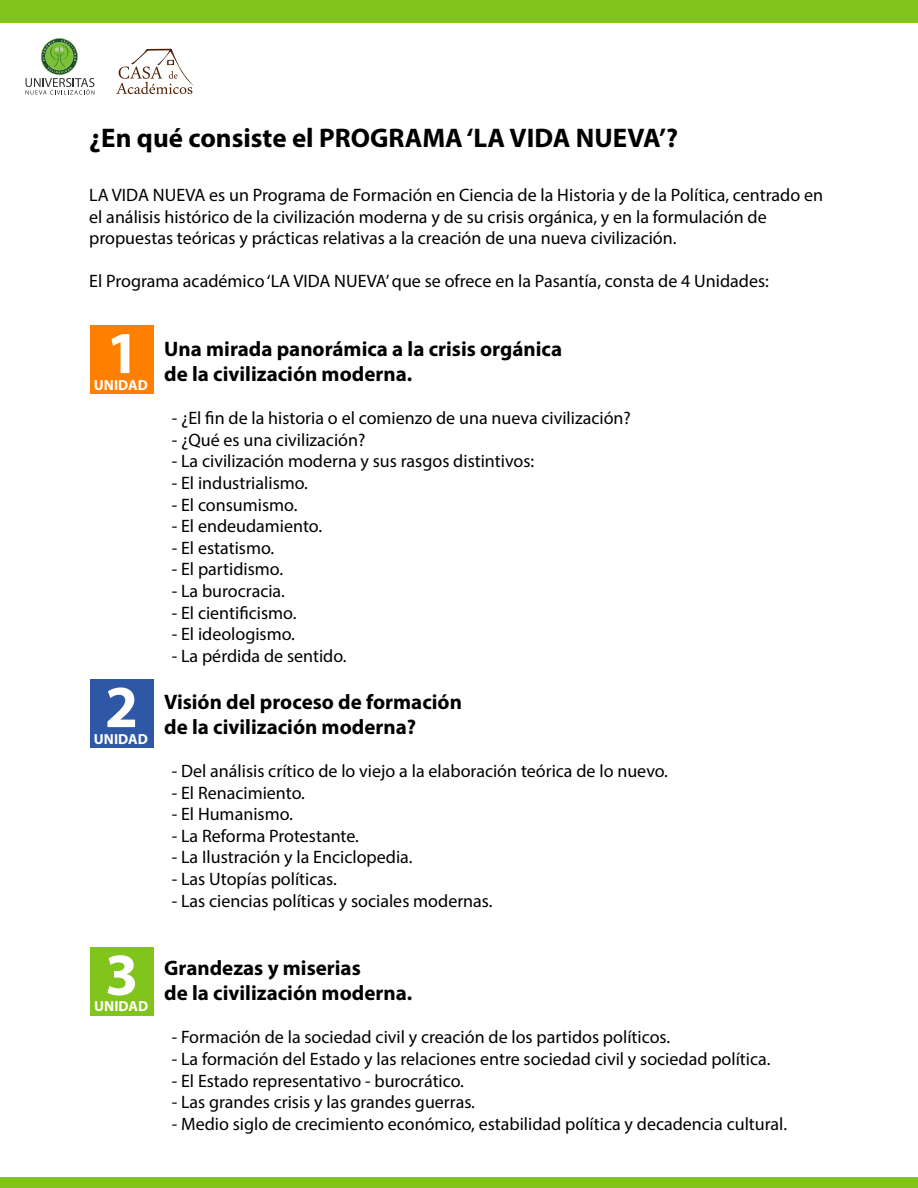
<style>
.page{position:relative;width:918px;height:1188px;background:#fff}
.page>*{position:absolute;margin:0;border:0;box-sizing:border-box;transform-origin:0 0}
.t1{font:700 60px "Myriad Pro";color:#fff}
.t2{font:700 27px "Myriad Pro";color:#000}
.t3{font:700 21px/25.2px "Myriad Pro";color:#000}
.t4{font:18px/21.6px "Myriad Pro";color:#000}
.t5{font:700 14.55px "Myriad Pro";color:#fff}
</style>
<div class="page">
<div style="left:0;top:0;width:918px;height:22px;background:#80c41c"></div>
<div style="left:90px;top:326px;width:64px;height:68px;background:#ff8000"></div>
<div style="left:90px;top:680px;width:64px;height:68px;background:#2e58a5"></div>
<div style="left:90px;top:947px;width:64px;height:69px;background:#80c41c"></div>
<div style="left:0;top:1177px;width:918px;height:11px;background:#80c41c"></div>
<svg style="left:26px;top:38px;width:68px;height:57px"></svg>
<svg style="left:116px;top:49px;width:78px;height:45px"></svg>
<h2 class="t2" style="left:89px;top:120px;width:591px">¿En qué consiste el PROGRAMA ‘LA VIDA NUEVA’?</h2>
<p class="t4" style="left:89px;top:184px;width:735px">LA VIDA NUEVA es un Programa de Formación en Ciencia de la Historia y de la Política, centrado en el análisis histórico de la civilización moderna y de su crisis orgánica, y en la formulación de propuestas teóricas y prácticas relativas a la creación de una nueva civilización.</p>
<p class="t4" style="left:89px;top:270px;width:681px">El Programa académico ‘LA VIDA NUEVA’ que se ofrece en la Pasantía, consta de 4 Unidades:</p>
<h1 class="t1" style="left:106px;top:314px;width:35px">1</h1>
<p class="t5" style="left:94px;top:375px;width:55px">UNIDAD</p>
<h1 class="t1" style="left:105px;top:668px;width:35px">2</h1>
<p class="t5" style="left:94px;top:729px;width:55px">UNIDAD</p>
<p class="t3" style="left:164px;top:335px;width:399px">Una mirada panorámica a la crisis orgánica de la civilización moderna.</p>
<p class="t4" style="left:172px;top:407px;width:461px">- ¿El fin de la historia o el comienzo de una nueva civilización?</p>
<p class="t4" style="left:172px;top:429px;width:195px">- ¿Qué es una civilización?</p>
<p class="t4" style="left:172px;top:450px;width:364px">- La civilización moderna y sus rasgos distintivos:</p>
<p class="t4" style="left:172px;top:472px;width:138px">- El industrialismo.</p>
<p class="t4" style="left:172px;top:494px;width:127px">- El consumismo.</p>
<p class="t4" style="left:172px;top:515px;width:152px">- El endeudamiento.</p>
<p class="t4" style="left:172px;top:537px;width:104px">- El estatismo.</p>
<p class="t4" style="left:172px;top:558px;width:113px">- El partidismo.</p>
<p class="t4" style="left:172px;top:580px;width:115px">- La burocracia.</p>
<p class="t4" style="left:172px;top:602px;width:126px">- El cientificismo.</p>
<p class="t4" style="left:172px;top:623px;width:125px">- El ideologismo.</p>
<p class="t4" style="left:172px;top:645px;width:176px">- La pérdida de sentido.</p>
<p class="t3" style="left:164px;top:688px;width:299px">Visión del proceso de formación de la civilización moderna?</p>
<p class="t4" style="left:172px;top:760px;width:498px">- Del análisis crítico de lo viejo a la elaboración teórica de lo nuevo.</p>
<p class="t4" style="left:172px;top:782px;width:135px">- El Renacimiento.</p>
<p class="t4" style="left:172px;top:803px;width:123px">- El Humanismo.</p>
<p class="t4" style="left:172px;top:825px;width:189px">- La Reforma Protestante.</p>
<p class="t4" style="left:172px;top:846px;width:242px">- La Ilustración y la Enciclopedia.</p>
<p class="t4" style="left:172px;top:868px;width:167px">- Las Utopías políticas.</p>
<p class="t4" style="left:172px;top:890px;width:322px">- Las ciencias políticas y sociales modernas.</p>
<h1 class="t1" style="left:105px;top:936px;width:35px">3</h1>
<p class="t5" style="left:94px;top:997px;width:55px">UNIDAD</p>
<p class="t3" style="left:164px;top:955px;width:250px">Grandezas y miserias<br>de la civilización moderna.</p>
<p class="t4" style="left:172px;top:1026px;width:500px">- Formación de la sociedad civil y creación de los partidos políticos.</p>
<p class="t4" style="left:172px;top:1048px;width:600px">- La formación del Estado y las relaciones entre sociedad civil y sociedad política.</p>
<p class="t4" style="left:172px;top:1070px;width:294px">- El Estado representativo - burocrático.</p>
<p class="t4" style="left:172px;top:1091px;width:305px">- Las grandes crisis y las grandes guerras.</p>
<p class="t4" style="left:172px;top:1113px;width:617px">- Medio siglo de crecimiento económico, estabilidad política y decadencia cultural.</p>
</div>
